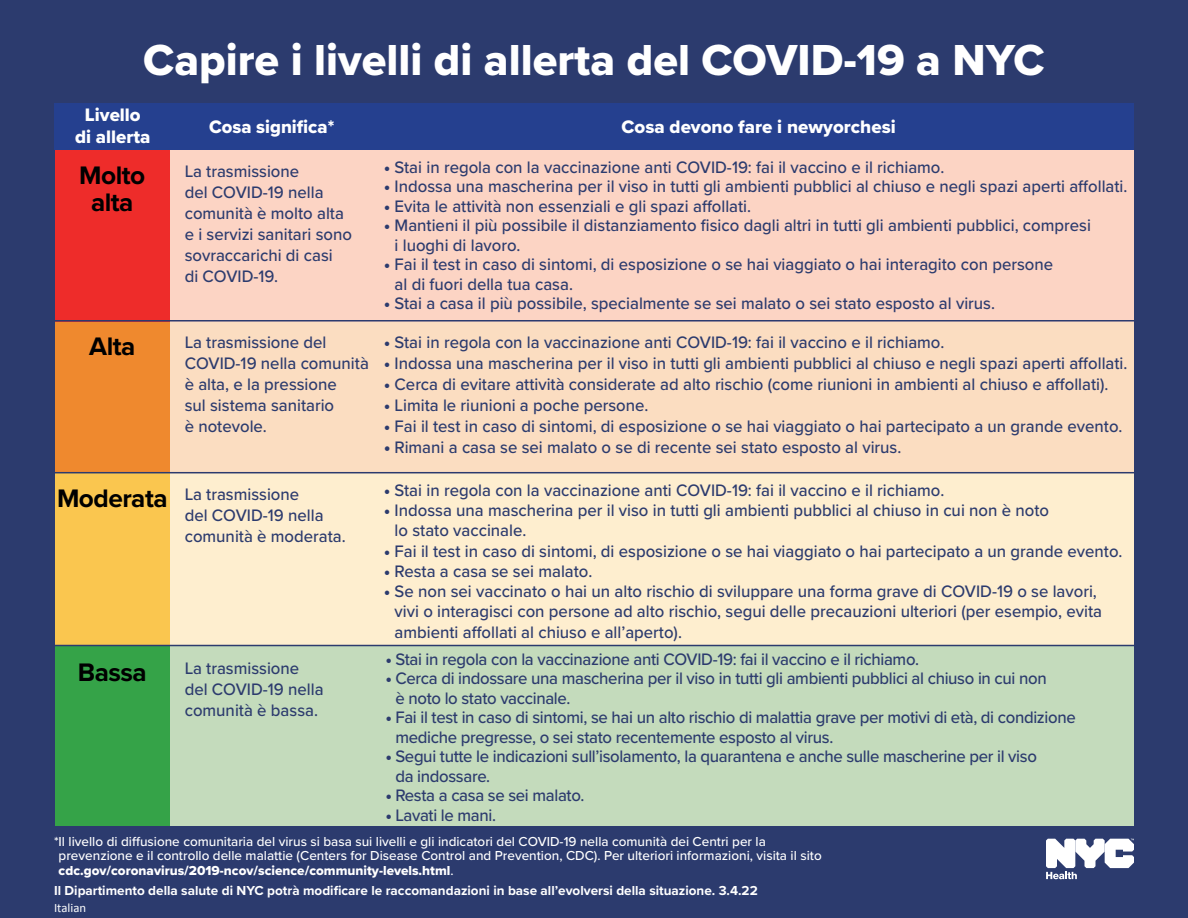
<style>
.page{position:relative;width:1188px;height:918px;background:#2c3b6e}
.page>*{position:absolute;margin:0;border:0;box-sizing:border-box;transform-origin:0 0}
.t1{font:45px "Proxima Nova Extrabld";color:#fff}
.t2{font:700 26.25px/27px "Proxima Nova";letter-spacing:-.02em;color:#000;text-align:center}
.t3{font:18.75px/22.5px "Proxima Nova Extrabld";color:#fff;text-align:center}
.t4{font:500 17.25px/21px "Proxima Nova";color:#2c3b6e}
.t5{font:500 17.25px/19.5px "Proxima Nova";letter-spacing:-.02em;color:#2c3b6e}
.t6{font:500 13.5px/13.5px "Proxima Nova";color:#fff}
.t7{font:700 13.5px "Proxima Nova";color:#fff}
.t8{font:13.5px "Proxima Nova Extrabld";color:#fff}
.t9{font:12.75px "Calibri";color:#fff}
.s1{font-weight:900}
.s2{font-weight:900;font-size:18px}
.s3{font-family:"Proxima Nova";font-weight:500}
</style>
<div class="page">
<div style="left:55px;top:321px;width:116px;height:153px;background:#ef892e"></div>
<div style="left:55px;top:473px;width:116px;height:175px;background:#fac64f"></div>
<div style="left:171px;top:321px;width:963px;height:153px;background:#fbddc1"></div>
<div style="left:171px;top:473px;width:963px;height:175px;background:#feeecf"></div>
<svg style="left:1046px;top:839px;width:88px;height:40px"></svg>
<div style="left:55px;top:103px;width:1079px;height:47px;background:#25408f"></div>
<div style="left:55px;top:150px;width:116px;height:171px;background:#ee2c2a"></div>
<div style="left:171px;top:150px;width:963px;height:171px;background:#fcd4c4"></div>
<div style="left:55px;top:646px;width:116px;height:180px;background:#35a348"></div>
<div style="left:171px;top:646px;width:963px;height:180px;background:#c4dbbc"></div>
<hr style="left:55px;top:320px;width:1079px;height:2px;background:#2c3b6e">
<hr style="left:55px;top:472px;width:1079px;height:1px;background:#2c3b6e">
<hr style="left:55px;top:645px;width:1079px;height:1px;background:#2c3b6e">
<p class="t1" style="left:143px;top:26px;width:903px">Capire i livelli di allerta del COVID-19 a NYC</p>
<p class="t3" style="left:75px;top:103px;width:77px">Livello di allerta</p>
<p class="t3" style="left:209px;top:115px;width:127px">Cosa significa*</p>
<p class="t3" style="left:622px;top:115px;width:276px">Cosa devono fare i newyorchesi</p>
<p class="t2" style="left:79px;top:162px;width:67px">Molto alta</p>
<p class="t4" style="left:185px;top:160px;width:169px">La trasmissione<br>del COVID-19 nella comunità è molto alta e i servizi sanitari sono sovraccarichi di casi<br>di COVID-19.</p>
<p class="t4" style="left:384px;top:156px;width:562px"><span class="s1">•</span> Stai in regola con la vaccinazione anti COVID-19: fai il vaccino e il richiamo.</p>
<p class="t4" style="left:384px;top:175px;width:745px"><span class="s1">•</span> Indossa una mascherina per il viso in tutti gli ambienti pubblici al chiuso e negli spazi aperti affollati.</p>
<p class="t4" style="left:384px;top:195px;width:368px"><span class="s1">•</span> Evita le attività non essenziali e gli spazi affollati.</p>
<p class="t4" style="left:395px;top:215px;width:698px;line-height:19.5px;text-indent:-10px"><span class="s1">•</span> Mantieni il più possibile il distanziamento fisico dagli altri in tutti gli ambienti pubblici, compresi i luoghi di lavoro.</p>
<p class="t4" style="left:395px;top:254px;width:660px;line-height:19.5px;text-indent:-10px"><span class="s1">•</span> Fai il test in caso di sintomi, di esposizione o se hai viaggiato o hai interagito con persone al di fuori della tua casa.</p>
<p class="t4" style="left:384px;top:292px;width:612px"><span class="s1">•</span> Stai a casa il più possibile, specialmente se sei malato o sei stato esposto al virus.</p>
<p class="t2" style="left:89px;top:332px;width:48px">Alta</p>
<p class="t2" style="left:57px;top:485px;width:112px">Moderata</p>
<p class="t4" style="left:185px;top:331px;width:186px">La trasmissione del<br>COVID-19 nella comunità è alta, e la pressione<br>sul sistema sanitario<br>è notevole.</p>
<p class="t4" style="left:384px;top:331px;width:562px"><span class="s1">•</span> Stai in regola con la vaccinazione anti COVID-19: fai il vaccino e il richiamo.</p>
<p class="t4" style="left:384px;top:352px;width:745px"><span class="s1">•</span> Indossa una mascherina per il viso in tutti gli ambienti pubblici al chiuso e negli spazi aperti affollati.</p>
<p class="t4" style="left:384px;top:373px;width:726px"><span class="s1">•</span> Cerca di evitare attività considerate ad alto rischio (come riunioni in ambienti al chiuso e affollati).</p>
<p class="t4" style="left:384px;top:394px;width:266px"><span class="s1">•</span> Limita le riunioni a poche persone.</p>
<p class="t4" style="left:384px;top:415px;width:740px"><span class="s1">•</span> Fai il test in caso di sintomi, di esposizione o se hai viaggiato o hai partecipato a un grande evento.</p>
<p class="t4" style="left:384px;top:436px;width:519px"><span class="s2">•</span> Rimani a casa se sei malato o se di recente sei stato esposto al virus.</p>
<p class="t4" style="left:185px;top:483px;width:163px">La trasmissione<br>del COVID-19 nella comunità è moderata.</p>
<p class="t4" style="left:384px;top:479px;width:562px"><span class="s1">•</span> Stai in regola con la vaccinazione anti COVID-19: fai il vaccino e il richiamo.</p>
<p class="t4" style="left:395px;top:500px;width:656px;line-height:20.2px;text-indent:-10px"><span class="s1">•</span> Indossa una mascherina per il viso in tutti gli ambienti pubblici al chiuso in cui non è noto lo stato vaccinale.</p>
<p class="t4" style="left:384px;top:540px;width:740px"><span class="s1">•</span> Fai il test in caso di sintomi, di esposizione o se hai viaggiato o hai partecipato a un grande evento.</p>
<p class="t4" style="left:384px;top:560px;width:210px"><span class="s1">•</span> Resta a casa se sei malato.</p>
<p class="t4" style="left:395px;top:581px;width:709px;line-height:20.2px;text-indent:-10px"><span class="s1">•</span> Se non sei vaccinato o hai un alto rischio di sviluppare una forma grave di COVID-19 o se lavori, vivi o interagisci con persone ad alto rischio, segui delle precauzioni ulteriori (per esempio, evita ambienti affollati al chiuso e all’aperto).</p>
<p class="t2" style="left:78px;top:658px;width:70px">Bassa</p>
<p class="t4" style="left:185px;top:657px;width:140px">La trasmissione del COVID-19 nella comunità è bassa.</p>
<p class="t5" style="left:386px;top:649px;width:535px"><span class="s1">•</span> Stai in regola con la vaccinazione anti COVID-19: fai il vaccino e il richiamo.</p>
<p class="t5" style="left:395px;top:668px;width:653px;text-indent:-10px"><span class="s1">•</span> Cerca di indossare una mascherina per il viso in tutti gli ambienti pubblici al chiuso in cui non è noto lo stato vaccinale.</p>
<p class="t5" style="left:395px;top:707px;width:682px;text-indent:-10px"><span class="s1">•</span> Fai il test in caso di sintomi, se hai un alto rischio di malattia grave per motivi di età, di condizione mediche pregresse, o sei stato recentemente esposto al virus.</p>
<p class="t5" style="left:395px;top:746px;width:643px;text-indent:-10px"><span class="s1">•</span> Segui tutte le indicazioni sull’isolamento, la quarantena e anche sulle mascherine per il viso da indossare.</p>
<p class="t5" style="left:386px;top:785px;width:200px"><span class="s1">•</span> Resta a casa se sei malato.</p>
<p class="t5" style="left:386px;top:805px;width:112px"><span class="s1">•</span> Lavati le mani.</p>
<p class="t6" style="left:59px;top:835px;width:765px;text-indent:-5px">*Il livello di diffusione comunitaria del virus si basa sui livelli e gli indicatori del COVID-19 nella comunità dei Centri per la prevenzione e il controllo delle malattie (Centers for Disease Control and Prevention, CDC). Per ulteriori informazioni, visita il sito</p>
<p class="t8" style="left:59px;top:860px;width:397px">cdc.gov/coronavirus/2019-ncov/science/community-levels.html<span class="s3">.</span></p>
<p class="t7" style="left:54px;top:881px;width:705px">Il Dipartimento della salute di NYC potrà modificare le raccomandazioni in base all’evolversi della situazione. 3.4.22</p>
<p class="t9" style="left:54px;top:899px;width:34px">Italian</p>
</div>
